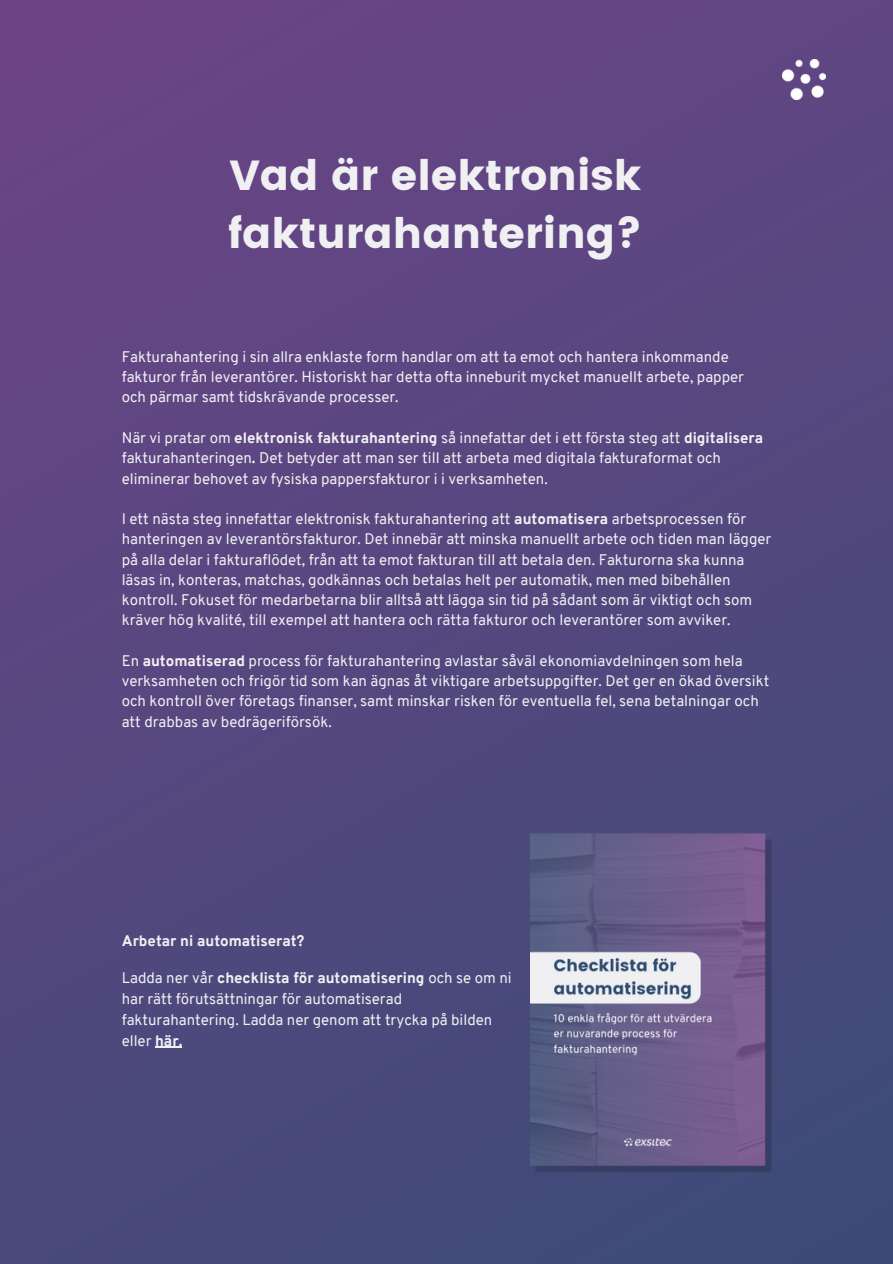
<style>
.page{position:relative;width:893px;height:1264px;background:#fff}
.page>*{position:absolute;margin:0;border:0;box-sizing:border-box;transform-origin:0 0}
.t1{font:42px/58.5px "Poppins";color:#f0f0f2}
.t2{font:15px/20.2px "Overpass";color:#f0f0f2}
.t3{font:800 15px "Overpass";color:#f0f0f2}
.s1{font-weight:800}
</style>
<div class="page">
<div style="left:0;top:0;width:892px;height:1263px;background:linear-gradient(to bottom,#674585,#434a79)"></div>
<img style="left:782px;top:59px;width:43px;height:41px">
<img style="left:530px;top:832px;width:242px;height:342px">
<svg style="left:155px;top:1046px;width:27px;height:1px"></svg>
<p class="t1" style="left:228px;top:146px;width:416px">Vad är elektronisk fakturahantering?</p>
<h1 class="t2" style="left:122px;top:348px;width:624px">Fakturahantering i sin allra enklaste form handlar om att ta emot och hantera inkommande fakturor från leverantörer. Historiskt har detta ofta inneburit mycket manuellt arbete, papper och pärmar samt tidskrävande processer.</h1>
<p class="t2" style="left:122px;top:429px;width:643px">När vi pratar om <span class="s1">elektronisk fakturahantering</span> så innefattar det i ett första steg att <span class="s1">digitalisera </span>fakturahanteringen<span class="s1">.</span> Det betyder att man ser till att arbeta med digitala fakturaformat och eliminerar behovet av fysiska pappersfakturor i i verksamheten.</p>
<p class="t2" style="left:122px;top:510px;width:651px">I ett nästa steg innefattar elektronisk fakturahantering att <span class="s1">automatisera</span> arbetsprocessen för hanteringen av leverantörsfakturor. Det innebär att minska manuellt arbete och tiden man lägger på alla delar i fakturaflödet, från att ta emot fakturan till att betala den. Fakturorna ska kunna läsas in, konteras, matchas, godkännas och betalas helt per automatik, men med bibehållen kontroll. Fokuset för medarbetarna blir alltså att lägga sin tid på sådant som är viktigt och som kräver hög kvalité, till exempel att hantera och rätta fakturor och leverantörer som avviker.</p>
<p class="t2" style="left:122px;top:652px;width:649px">En <span class="s1">automatiserad</span> process för fakturahantering avlastar såväl ekonomiavdelningen som hela verksamheten och frigör tid som kan ägnas åt viktigare arbetsuppgifter. Det ger en ökad översikt och kontroll över företags finanser, samt minskar risken för eventuella fel, sena betalningar och att drabbas av bedrägeriförsök.</p>
<h2 class="t3" style="left:122px;top:934px;width:184px">Arbetar ni automatiserat?</h2>
<p class="t2" style="left:122px;top:968px;width:391px;line-height:21px">Ladda ner vår <span class="s1">checklista för automatisering</span> och se om ni har rätt förutsättningar för automatiserad fakturahantering. Ladda ner genom att trycka på bilden eller <span class="s1">här.</span></p>
</div>
